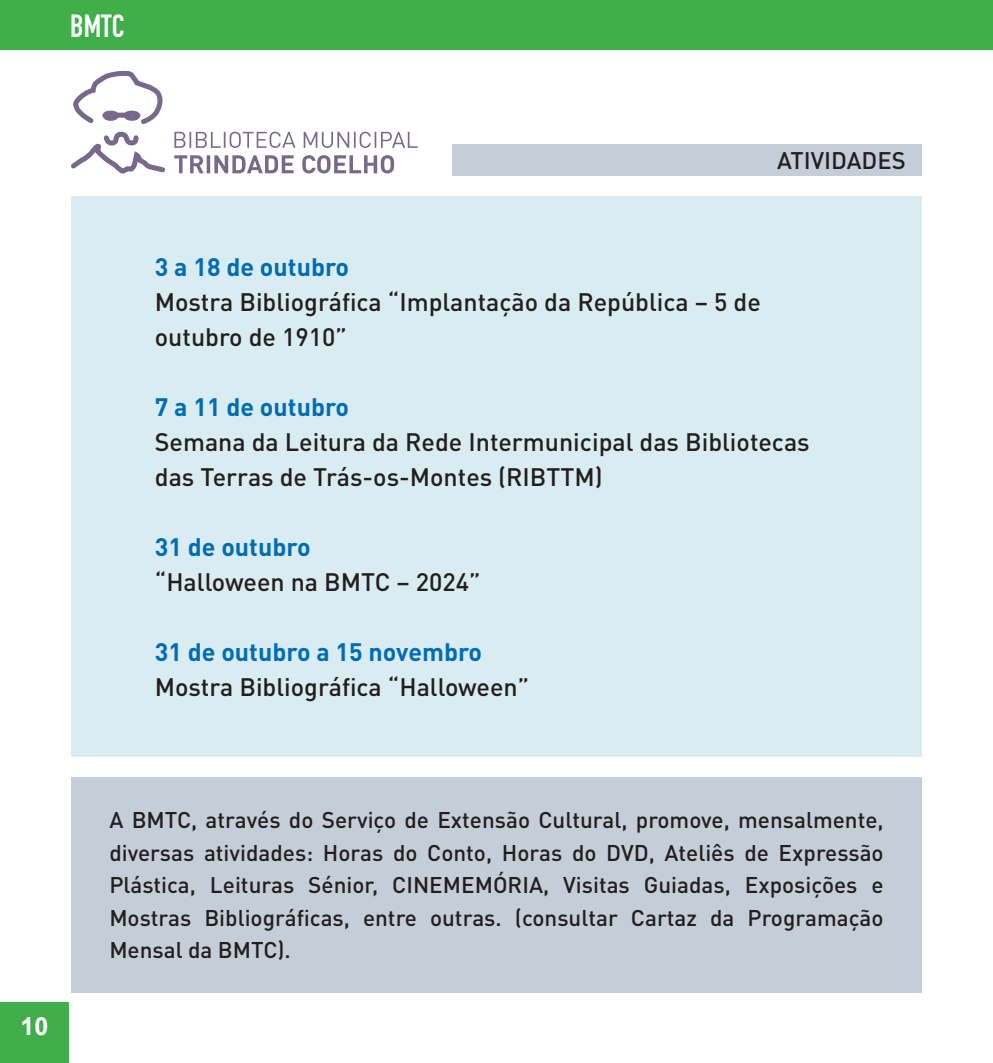
<style>
.page{position:relative;width:993px;height:1063px;background:#fff}
.page>*{position:absolute;margin:0;border:0;box-sizing:border-box;transform-origin:0 0}
.t1{font:31.5px "DIN Engschrift Std";color:#fff}
.t2{font:500 25px/35px "DIN Pro";color:#231f20}
.t3{font:700 25px "DIN Pro";color:#006cb6}
.t4{font:700 25px "Arial";color:#fff}
.t5{font:500 23.75px "DIN Pro";color:#231f20}
.t6{font:500 22.5px/32.5px "DIN Pro";color:#231f20;text-align:justify}
</style>
<div class="page">
<div style="left:71px;top:196px;width:850px;height:561px;background:#d9ecf1"></div>
<div style="left:0;top:1002px;width:69px;height:61px;background:#40ae49"></div>
<div style="left:0;top:0;width:992px;height:50px;background:#40ae49"></div>
<div style="left:71px;top:777px;width:850px;height:215px;background:#c5ced8"></div>
<svg style="left:71px;top:70px;width:346px;height:104px"></svg>
<div style="left:452px;top:145px;width:469px;height:31px;background:#c5ced8"></div>
<h1 class="t1" style="left:70px;top:7px;width:56px">BMTC</h1>
<p class="t4" style="left:20px;top:1010px;width:29px">10</p>
<p class="t5" style="left:776px;top:145px;width:130px">ATIVIDADES</p>
<p class="t3" style="left:155px;top:250px;width:196px">3 a 18 de outubro</p>
<p class="t2" style="left:155px;top:284px;width:607px">Mostra Bibliográfica “Implantação da República – 5 de outubro de 1910”</p>
<p class="t3" style="left:155px;top:390px;width:196px">7 a 11 de outubro</p>
<p class="t2" style="left:155px;top:424px;width:656px">Semana da Leitura da Rede Intermunicipal das Bibliotecas das Terras de Trás-os-Montes (RIBTTM)</p>
<p class="t3" style="left:155px;top:530px;width:157px">31 de outubro</p>
<p class="t2" style="left:155px;top:564px;width:327px">“Halloween na BMTC – 2024”</p>
<p class="t3" style="left:155px;top:635px;width:329px">31 de outubro a 15 novembro</p>
<p class="t2" style="left:155px;top:669px;width:376px">Mostra Bibliográfica “Halloween”</p>
<p class="t6" style="left:109px;top:803px;width:775px">A BMTC, através do Serviço de Extensão Cultural, promove, mensalmente, diversas atividades: Horas do Conto, Horas do DVD, Ateliês de Expressão Plástica, Leituras Sénior, CINEMEMÓRIA, Visitas Guiadas, Exposições e Mostras Bibliográficas, entre outras. (consultar Cartaz da Programação Mensal da BMTC).</p>
</div>
